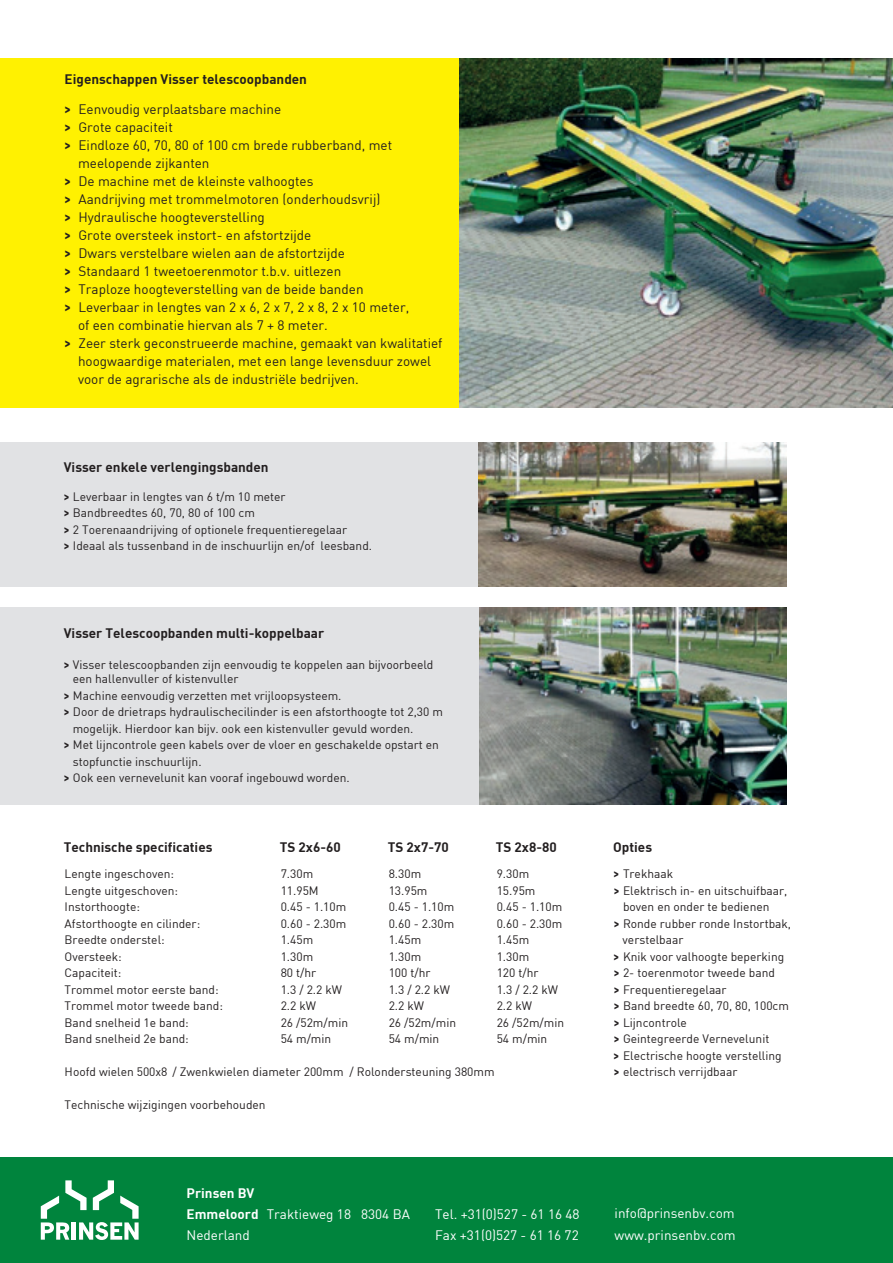
<style>
.page{position:relative;width:893px;height:1263px;background:#fff}
.page>*{position:absolute;margin:0;border:0;box-sizing:border-box;transform-origin:0 0}
.t1{font:13.5px "DIN Bek";color:#231f20}
.t2{font:700 13.5px "DIN";color:#231f20}
.t3{font:13.5px/21px "DIN Bek";color:#fff}
.t4{font:700 13.5px "DIN";color:#fff}
.t5{font:12px/16.5px "DIN Bek";color:#231f20}
.s1{font-family:"Titillium Text 25 L 999 wt"}
.s2{font-family:"Titillium Text 25 L 999 wt";color:#fff}
.s3{font-family:"DIN";font-weight:700}
</style>
<div class="page">
<div style="left:0;top:1157px;width:893px;height:106px;background:#00843d"></div>
<svg style="left:41px;top:1180px;width:98px;height:60px"></svg>
<div style="left:0;top:58px;width:480px;height:349px;background:#fff101"></div>
<div style="left:0;top:442px;width:479px;height:145px;background:#e1e2e4"></div>
<div style="left:0;top:608px;width:479px;height:197px;background:#e1e2e4"></div>
<img style="left:478px;top:442px;width:309px;height:145px">
<img style="left:459px;top:58px;width:434px;height:349px">
<img style="left:479px;top:608px;width:308px;height:197px">
<p class="t2" style="left:65px;top:71px;width:244px">Eigenschappen Visser telescoopbanden</p>
<p class="t1" style="left:65px;top:101px;width:218px"><span class="s1">&gt;</span> Eenvoudig verplaatsbare machine</p>
<p class="t1" style="left:65px;top:119px;width:110px"><span class="s1">&gt;</span> Grote capaciteit</p>
<p class="t1" style="left:65px;top:137px;width:329px"><span class="s1">&gt;</span> Eindloze 60, 70, 80 of 100 cm brede rubberband, met</p>
<p class="t1" style="left:78px;top:155px;width:133px">meelopende zijkanten</p>
<p class="t1" style="left:65px;top:173px;width:250px"><span class="s1">&gt;</span> De machine met de kleinste valhoogtes</p>
<p class="t1" style="left:65px;top:191px;width:317px"><span class="s1">&gt;</span> Aandrijving met trommelmotoren (onderhoudsvrij)</p>
<p class="t1" style="left:65px;top:209px;width:202px"><span class="s1">&gt;</span> Hydraulische hoogteverstelling</p>
<p class="t1" style="left:65px;top:227px;width:248px"><span class="s1">&gt;</span> Grote oversteek instort- en afstortzijde</p>
<p class="t1" style="left:65px;top:245px;width:282px"><span class="s1">&gt;</span> Dwars verstelbare wielen aan de afstortzijde</p>
<p class="t1" style="left:65px;top:263px;width:278px"><span class="s1">&gt;</span> Standaard 1 tweetoerenmotor t.b.v. uitlezen</p>
<p class="t1" style="left:65px;top:281px;width:300px"><span class="s1">&gt;</span> Traploze hoogteverstelling van de beide banden</p>
<p class="t1" style="left:65px;top:299px;width:346px"><span class="s1">&gt;</span> Leverbaar in lengtes van 2 x 6, 2 x 7, 2 x 8, 2 x 10 meter,</p>
<p class="t1" style="left:78px;top:317px;width:251px">of een combinatie hiervan als 7 + 8 meter.</p>
<p class="t1" style="left:65px;top:335px;width:379px"><span class="s1">&gt;</span> Zeer sterk geconstrueerde machine, gemaakt van kwalitatief</p>
<p class="t1" style="left:78px;top:353px;width:355px">hoogwaardige materialen, met een lange levensduur zowel</p>
<p class="t1" style="left:78px;top:371px;width:282px">voor de agrarische als de industriele bedrijven.</p>
<p class="t5" style="left:279px;top:363px;width:8px">..</p>
<p class="t2" style="left:64px;top:458px;width:206px">Visser enkele verlengingsbanden</p>
<p class="t5" style="left:64px;top:488px;width:310px"><span class="s1">&gt;</span> Leverbaar in lengtes van 6 t/m 10 meter<br><span class="s1">&gt;</span> Bandbreedtes 60, 70, 80 of 100 cm<br><span class="s1">&gt;</span> 2 Toerenaandrijving of optionele frequentieregelaar<br><span class="s1">&gt;</span> Ideaal als tussenband in de inschuurlijn en/of leesband.</p>
<p class="t2" style="left:64px;top:625px;width:262px">Visser Telescoopbanden multi-koppelbaar</p>
<p class="t5" style="left:73px;top:657px;width:362px;line-height:14.4px;text-indent:-9px"><span class="s1">&gt;</span> Visser telescoopbanden zijn eenvoudig te koppelen aan bijvoorbeeld een hallenvuller of kistenvuller</p>
<p class="t5" style="left:64px;top:687px;width:279px"><span class="s1">&gt;</span> Machine eenvoudig verzetten met vrijloopsysteem.</p>
<p class="t5" style="left:64px;top:703px;width:381px"><span class="s1">&gt;</span> Door de drietraps hydraulischecilinder is een afstorthoogte tot 2,30 m</p>
<p class="t5" style="left:73px;top:720px;width:342px">mogelijk. Hierdoor kan bijv. ook een kistenvuller gevuld worden.</p>
<p class="t5" style="left:64px;top:736px;width:377px"><span class="s1">&gt;</span> Met lijncontrole geen kabels over de vloer en geschakelde opstart en</p>
<p class="t5" style="left:73px;top:753px;width:130px">stopfunctie inschuurlijn.</p>
<p class="t5" style="left:64px;top:769px;width:288px"><span class="s1">&gt;</span> Ook een vernevelunit kan vooraf ingebouwd worden.</p>
<p class="t2" style="left:64px;top:838px;width:150px">Technische specificaties</p>
<p class="t2" style="left:280px;top:838px;width:63px">TS 2x6-60</p>
<p class="t2" style="left:388px;top:838px;width:63px">TS 2x7-70</p>
<p class="t2" style="left:496px;top:838px;width:63px">TS 2x8-80</p>
<p class="t2" style="left:613px;top:838px;width:40px">Opties</p>
<p class="t5" style="left:65px;top:865px;width:111px">Lengte ingeschoven:</p>
<p class="t5" style="left:281px;top:865px;width:34px">7.30m</p>
<p class="t5" style="left:389px;top:865px;width:34px">8.30m</p>
<p class="t5" style="left:497px;top:865px;width:34px">9.30m</p>
<p class="t5" style="left:614px;top:865px;width:61px"><span class="s1">&gt;</span> Trekhaak</p>
<p class="t5" style="left:65px;top:882px;width:115px">Lengte uitgeschoven:</p>
<p class="t5" style="left:281px;top:882px;width:40px">11.95M</p>
<p class="t5" style="left:389px;top:882px;width:40px">13.95m</p>
<p class="t5" style="left:497px;top:882px;width:40px">15.95m</p>
<p class="t5" style="left:614px;top:882px;width:175px"><span class="s1">&gt;</span> Elektrisch in- en uitschuifbaar,</p>
<p class="t5" style="left:65px;top:898px;width:77px">Instorthoogte:</p>
<p class="t5" style="left:281px;top:898px;width:67px">0.45 - 1.10m</p>
<p class="t5" style="left:389px;top:898px;width:67px">0.45 - 1.10m</p>
<p class="t5" style="left:497px;top:898px;width:67px">0.45 - 1.10m</p>
<p class="t5" style="left:614px;top:898px;width:157px"><span class="s2">&gt;</span> boven en onder te bedienen</p>
<p class="t5" style="left:65px;top:915px;width:137px">Afstorthoogte en cilinder:</p>
<p class="t5" style="left:281px;top:915px;width:67px">0.60 - 2.30m</p>
<p class="t5" style="left:389px;top:915px;width:67px">0.60 - 2.30m</p>
<p class="t5" style="left:497px;top:915px;width:67px">0.60 - 2.30m</p>
<p class="t5" style="left:614px;top:915px;width:179px"><span class="s1">&gt;</span> Ronde rubber ronde Instortbak,</p>
<p class="t5" style="left:65px;top:931px;width:102px">Breedte onderstel:</p>
<p class="t5" style="left:281px;top:931px;width:34px">1.45m</p>
<p class="t5" style="left:389px;top:931px;width:34px">1.45m</p>
<p class="t5" style="left:497px;top:931px;width:34px">1.45m</p>
<p class="t5" style="left:623px;top:931px;width:62px">verstelbaar</p>
<p class="t5" style="left:65px;top:948px;width:59px">Oversteek:</p>
<p class="t5" style="left:281px;top:948px;width:34px">1.30m</p>
<p class="t5" style="left:389px;top:948px;width:34px">1.30m</p>
<p class="t5" style="left:497px;top:948px;width:34px">1.30m</p>
<p class="t5" style="left:614px;top:948px;width:172px"><span class="s1">&gt;</span> Knik voor valhoogte beperking</p>
<p class="t5" style="left:65px;top:964px;width:58px">Capaciteit:</p>
<p class="t5" style="left:281px;top:964px;width:37px">80 t/hr</p>
<p class="t5" style="left:389px;top:964px;width:43px">100 t/hr</p>
<p class="t5" style="left:497px;top:964px;width:43px">120 t/hr</p>
<p class="t5" style="left:614px;top:964px;width:163px"><span class="s1">&gt;</span> 2- toerenmotor tweede band</p>
<p class="t5" style="left:65px;top:981px;width:156px">Trommel motor eerste band:</p>
<p class="t5" style="left:281px;top:981px;width:63px">1.3 / 2.2 kW</p>
<p class="t5" style="left:389px;top:981px;width:63px">1.3 / 2.2 kW</p>
<p class="t5" style="left:497px;top:981px;width:63px">1.3 / 2.2 kW</p>
<p class="t5" style="left:614px;top:981px;width:115px"><span class="s1">&gt;</span> Frequentieregelaar</p>
<p class="t5" style="left:65px;top:997px;width:160px">Trommel motor tweede band:</p>
<p class="t5" style="left:281px;top:997px;width:37px">2.2 kW</p>
<p class="t5" style="left:389px;top:997px;width:37px">2.2 kW</p>
<p class="t5" style="left:497px;top:997px;width:37px">2.2 kW</p>
<p class="t5" style="left:614px;top:997px;width:177px"><span class="s1">&gt;</span> Band breedte 60, 70, 80, 100cm</p>
<p class="t5" style="left:65px;top:1014px;width:126px">Band snelheid 1e band:</p>
<p class="t5" style="left:281px;top:1014px;width:69px">26 /52m/min</p>
<p class="t5" style="left:389px;top:1014px;width:69px">26 /52m/min</p>
<p class="t5" style="left:497px;top:1014px;width:69px">26 /52m/min</p>
<p class="t5" style="left:614px;top:1014px;width:75px"><span class="s1">&gt;</span> Lijncontrole</p>
<p class="t5" style="left:65px;top:1030px;width:126px">Band snelheid 2e band:</p>
<p class="t5" style="left:281px;top:1030px;width:52px">54 m/min</p>
<p class="t5" style="left:389px;top:1030px;width:52px">54 m/min</p>
<p class="t5" style="left:497px;top:1030px;width:52px">54 m/min</p>
<p class="t5" style="left:614px;top:1030px;width:170px"><span class="s1">&gt;</span> Geintegreerde Vernevelunit<br><span class="s1">&gt;</span> Electrische hoogte verstelling</p>
<p class="t5" style="left:65px;top:1063px;width:431px">Hoofd wielen 500x8 / Zwenkwielen diameter 200mm / Rolondersteuning 380mm</p>
<p class="t5" style="left:614px;top:1063px;width:125px"><span class="s1">&gt;</span> electrisch verrijdbaar</p>
<p class="t5" style="left:65px;top:1096px;width:202px">Technische wijzigingen voorbehouden</p>
<p class="t4" style="left:187px;top:1184px;width:69px">Prinsen BV</p>
<p class="t3" style="left:187px;top:1203px;width:225px"><span class="s3">Emmeloord</span> Traktieweg 18 8304 BA</p>
<p class="t3" style="left:615px;top:1202px;width:122px">info@prinsenbv.com</p>
<p class="t3" style="left:187px;top:1224px;width:65px">Nederland</p>
<p class="t3" style="left:435px;top:1203px;width:146px">Tel. +31(0)527 - 61 16 48<br>Fax +31(0)527 - 61 16 72</p>
<p class="t3" style="left:615px;top:1224px;width:123px">www.prinsenbv.com</p>
</div>
